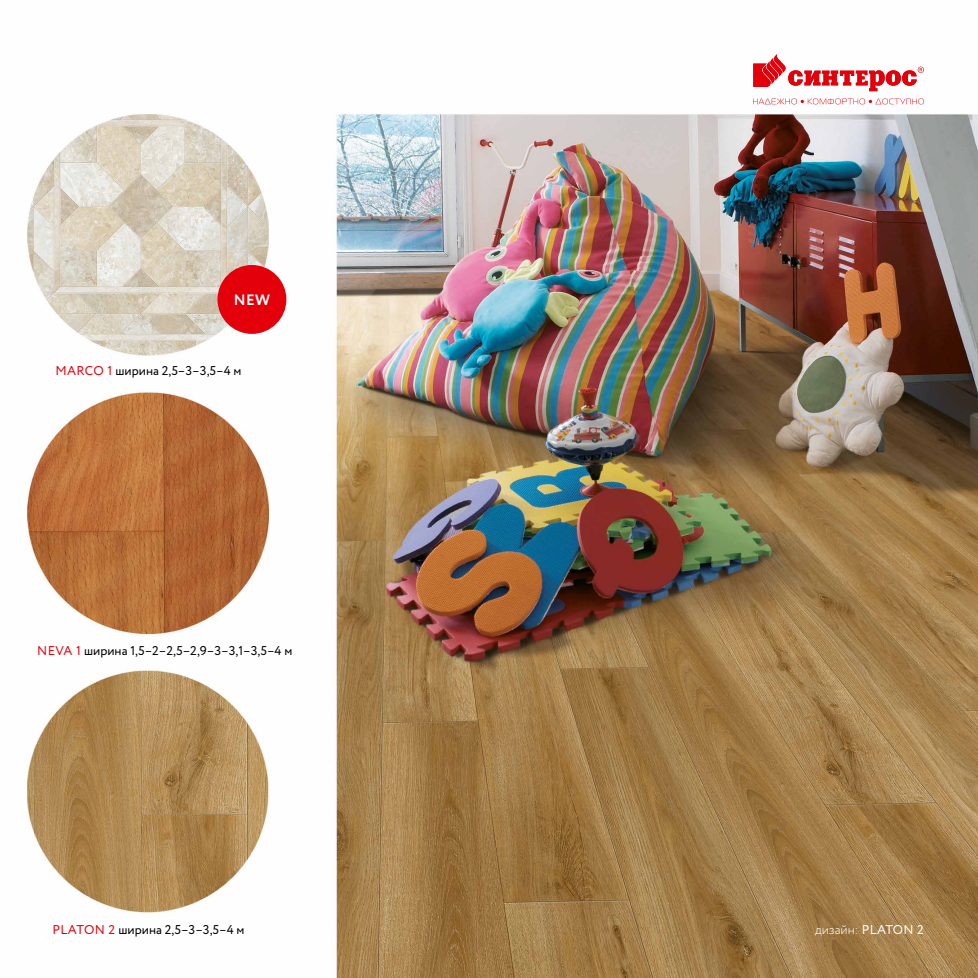
<style>
.page{position:relative;width:978px;height:978px;background:#fff}
.page>*{position:absolute;margin:0;border:0;box-sizing:border-box;transform-origin:0 0}
.t1{font:700 15px "Circe";color:#fff}
.t2{font:12.75px "Circe";color:#000}
.t3{font:300 12.75px "Circe";color:#fff}
.s1{color:#e3000b}
.s2{font-weight:400}
</style>
<div class="page">
<img style="left:26px;top:91px;width:952px;height:887px">
<svg style="left:753px;top:54px;width:171px;height:37px"></svg>
<svg style="left:753px;top:99px;width:171px;height:5px"></svg>
<div style="left:217px;top:265px;width:69px;height:69px;background:#e3000b;border-radius:50%"></div>
<p class="t1" style="left:234px;top:290px;width:38px">NEW</p>
<p class="t2" style="left:55px;top:362px;width:188px"><span class="s1">MARCO 1</span> ширина 2,5–3–3,5–4 м</p>
<p class="t2" style="left:37px;top:642px;width:257px"><span class="s1">NEVA 1</span> ширина 1,5–2–2,5–2,9–3–3,1–3,5–4 м</p>
<p class="t2" style="left:52px;top:921px;width:194px"><span class="s1">PLATON 2</span> ширина 2,5–3–3,5–4 м</p>
<p class="t3" style="left:815px;top:921px;width:110px">дизайн: <span class="s2">PLATON 2</span></p>
</div>
